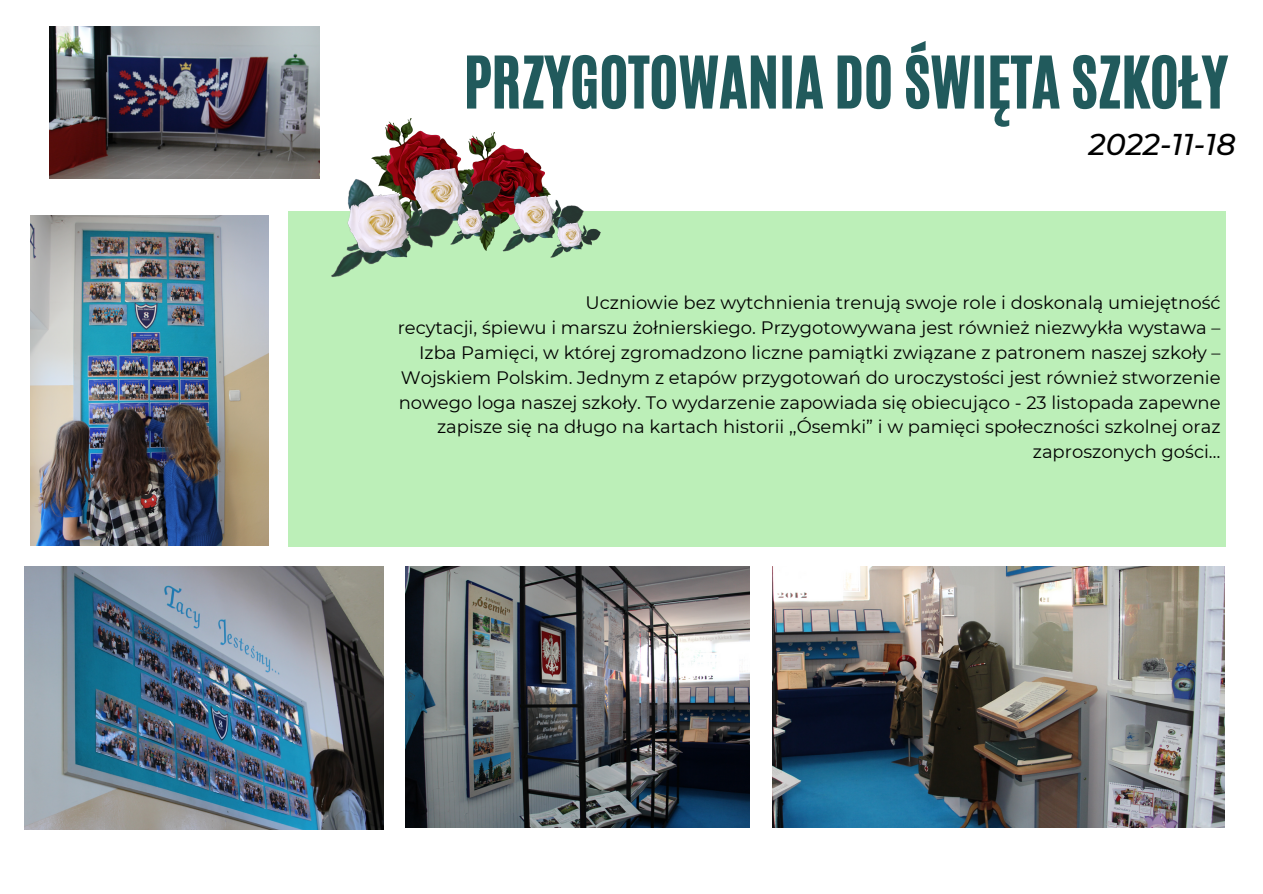
<style>
.page{position:relative;width:1263px;height:894px;background:#fff}
.page>*{position:absolute;margin:0;border:0;box-sizing:border-box;transform-origin:0 0}
.t1{font:60px "CA Generated";color:#215a5c}
.t2{font:italic 500 30px "Montserrat";color:#000}
.t3{font:18px/24.8px "Montserrat";color:#000;text-align:right}
</style>
<div class="page">
<div style="left:288px;top:211px;width:937px;height:335px;background:#bcefb8"></div>
<img style="left:30px;top:215px;width:239px;height:330px">
<img style="left:773px;top:566px;width:452px;height:261px">
<img style="left:406px;top:566px;width:344px;height:261px">
<img style="left:24px;top:566px;width:359px;height:262px">
<img style="left:49px;top:26px;width:270px;height:152px">
<img style="left:468px;top:132px;width:77px;height:118px">
<img style="left:371px;top:119px;width:87px;height:59px">
<img style="left:399px;top:155px;width:102px;height:48px">
<img style="left:331px;top:178px;width:124px;height:99px">
<img style="left:502px;top:186px;width:81px;height:65px">
<img style="left:450px;top:203px;width:51px;height:42px">
<img style="left:550px;top:216px;width:51px;height:42px">
<h1 class="t1" style="left:464px;top:39px;width:765px">PRZYGOTOWANIA DO ŚWIĘTA SZKOŁY</h1>
<h2 class="t2" style="left:1088px;top:126px;width:149px">2022-11-18</h2>
<p class="t3" style="left:398px;top:290px;width:824px">Uczniowie bez wytchnienia trenują swoje role i doskonalą umiejętność<br>recytacji, śpiewu i marszu żołnierskiego. Przygotowywana jest również niezwykła wystawa – Izba Pamięci, w której zgromadzono liczne pamiątki związane z patronem naszej szkoły – Wojskiem Polskim. Jednym z etapów przygotowań do uroczystości jest również stworzenie nowego loga naszej szkoły. To wydarzenie zapowiada się obiecująco - 23 listopada zapewne zapisze się na długo na kartach historii ,,Ósemki” i w pamięci społeczności szkolnej oraz zaproszonych gości…</p>
</div>
